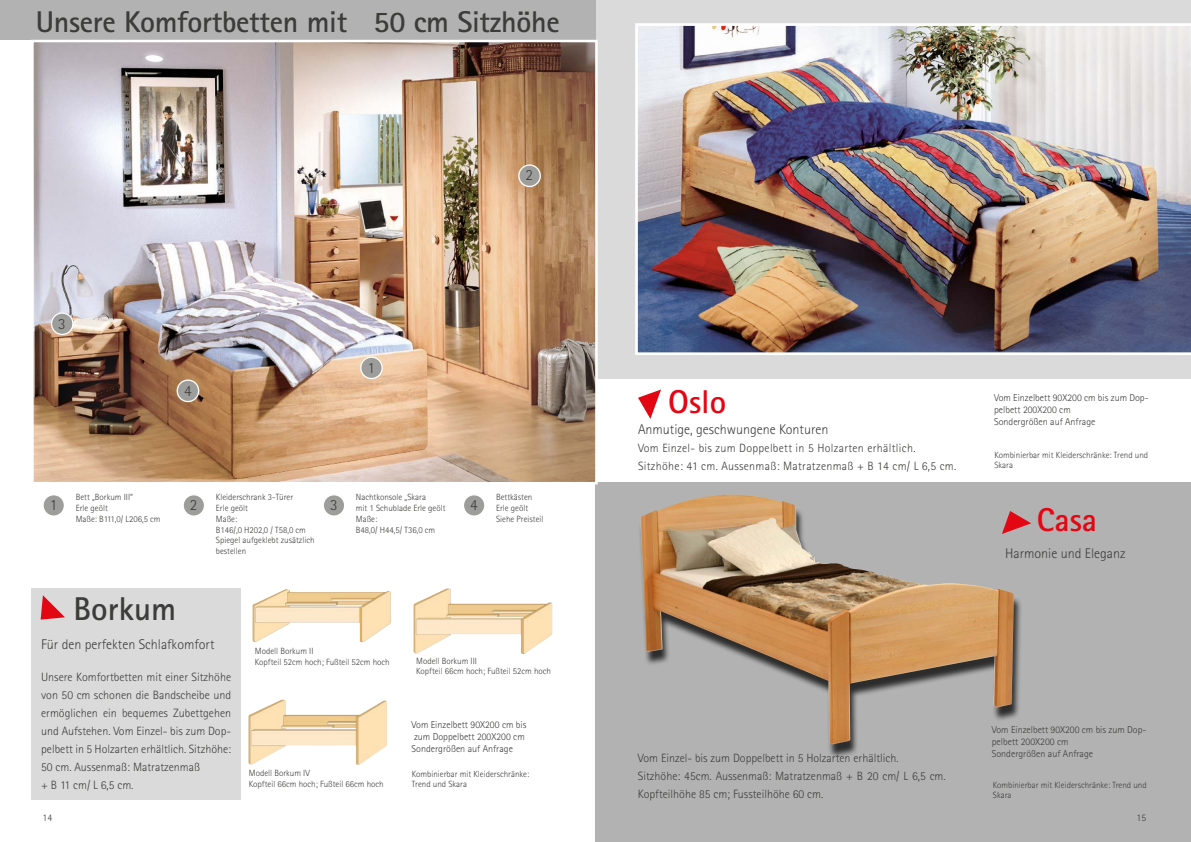
<style>
.page{position:relative;width:1191px;height:842px;background:#fff}
.page>*{position:absolute;margin:0;border:0;box-sizing:border-box;transform-origin:0 0}
.t1{font:700 33px "Rotis Sans Serif";color:#e30613}
.t2{font:700 33px "Rotis Sans Serif";color:#3c3c3b}
.t3{font:700 30px "Rotis Sans Serif";letter-spacing:-.01em;color:#3c3c3b}
.t4{font:300 15.6px "Rotis Sans Serif";color:#3c3c3b}
.t5{font:300 14px "Rotis Sans Serif";color:#3c3c3b}
.t6{font:300 12px/18px "Rotis Sans Serif";color:#3c3c3b}
.t7{font:300 12px/18px "Rotis Sans Serif";letter-spacing:.025em;color:#3c3c3b}
.t8{font:300 10px/12px "Rotis Sans Serif";color:#3c3c3b}
.t9{font:300 9px/10.8px "Rotis Sans Serif";color:#3c3c3b}
</style>
<div class="page">
<div style="left:595px;top:0;width:596px;height:379px;background:#dadada"></div>
<div style="left:595px;top:482px;width:596px;height:360px;background:#b3b2b2"></div>
<div style="left:639px;top:498px;width:384px;height:261px;background:#000;opacity:.75"></div>
<img style="left:640px;top:495px;width:373px;height:249px">
<svg style="left:1002px;top:511px;width:29px;height:23px"></svg>
<img style="left:635px;top:23px;width:556px;height:332px">
<div style="left:0;top:0;width:595px;height:39px;background:#b3b2b2"></div>
<img style="left:34px;top:43px;width:560px;height:438px">
<div style="left:31px;top:40px;width:566px;height:444px;border:2px solid #fff"></div>
<div style="left:31px;top:588px;width:210px;height:211px;background:#dadada"></div>
<div style="left:43px;top:495px;width:21px;height:21px;background:#9d9d9c;border-radius:50%"></div>
<div style="left:42px;top:494px;width:23px;height:23px;border:1px solid #fff;border-radius:50%"></div>
<div style="left:183px;top:495px;width:21px;height:21px;background:#9d9d9c;border-radius:50%"></div>
<div style="left:182px;top:494px;width:23px;height:23px;border:1px solid #fff;border-radius:50%"></div>
<div style="left:323px;top:495px;width:22px;height:21px;background:#9d9d9c;border-radius:50%"></div>
<div style="left:323px;top:494px;width:22px;height:23px;border:1px solid #fff;border-radius:50%"></div>
<div style="left:463px;top:495px;width:22px;height:21px;background:#9d9d9c;border-radius:50%"></div>
<div style="left:463px;top:494px;width:22px;height:23px;border:1px solid #fff;border-radius:50%"></div>
<div style="left:361px;top:357px;width:21px;height:21px;background:#9d9d9c;border-radius:50%"></div>
<div style="left:360px;top:356px;width:23px;height:23px;border:1px solid #fff;border-radius:50%"></div>
<div style="left:177px;top:380px;width:22px;height:21px;background:#9d9d9c;border-radius:50%"></div>
<div style="left:177px;top:379px;width:22px;height:23px;border:1px solid #fff;border-radius:50%"></div>
<div style="left:52px;top:313px;width:21px;height:21px;background:#9d9d9c;border-radius:50%"></div>
<div style="left:51px;top:312px;width:23px;height:23px;border:1px solid #fff;border-radius:50%"></div>
<img style="left:252px;top:589px;width:117px;height:53px">
<img style="left:413px;top:589px;width:120px;height:65px">
<img style="left:248px;top:700px;width:107px;height:65px">
<svg style="left:57px;top:44px;width:116px;height:90px;background:#bcb6b9"></svg>
<div style="left:519px;top:165px;width:21px;height:21px;background:#9d9d9c;border-radius:50%"></div>
<div style="left:518px;top:164px;width:23px;height:23px;border:1px solid #fff;border-radius:50%"></div>
<svg style="left:41px;top:595px;width:24px;height:25px"></svg>
<svg style="left:638px;top:389px;width:23px;height:30px"></svg>
<h2 class="t3" style="left:36px;top:3px;width:525px">Unsere Komfortbetten mit 50 cm Sitzhöhe</h2>
<h3 class="t4" style="left:58px;top:315px;width:9px">3</h3>
<h3 class="t4" style="left:184px;top:382px;width:9px">4</h3>
<h3 class="t4" style="left:367px;top:359px;width:9px">1</h3>
<h3 class="t4" style="left:525px;top:166px;width:9px">2</h3>
<h3 class="t4" style="left:190px;top:496px;width:9px">2</h3>
<p class="t9" style="left:356px;top:492px;width:91px">Nachtkonsole „Skara<br>mit 1 Schublade Erle geölt<br>Maße:<br>B48,0/ H44,5/ T36,0 cm</p>
<h3 class="t4" style="left:50px;top:496px;width:9px">1</h3>
<p class="t9" style="left:216px;top:492px;width:100px">Kleiderschrank 3-Türer<br>Erle geölt<br>Maße:<br>B146/,0 H202,0 / T58,0 cm<br>Spiegel aufgeklebt zusätzlich bestellen</p>
<p class="t9" style="left:76px;top:492px;width:86px">Bett „Borkum III“<br>Erle geölt<br>Maße: B111,0/ L206,5 cm</p>
<h3 class="t4" style="left:330px;top:496px;width:9px">3</h3>
<p class="t9" style="left:496px;top:492px;width:49px">Bettkästen<br>Erle geölt<br>Siehe Preisteil</p>
<h3 class="t4" style="left:470px;top:496px;width:9px">4</h3>
<h1 class="t2" style="left:73px;top:588px;width:104px">Borkum</h1>
<h3 class="t5" style="left:41px;top:636px;width:175px">Für den perfekten Schlafkomfort</h3>
<p class="t6" style="left:41px;top:668px;width:191px">Unsere Komfortbetten mit einer Sitzhöhe von 50 cm schonen die Bandscheibe und ermöglichen ein bequemes Zubettgehen und Aufstehen. Vom Einzel- bis zum Dop&shy;pelbett in 5 Holzarten erhältlich. Sitzhöhe:<br>50 cm. Aussenmaß: Matratzenmaß<br>+ B 11 cm/ L 6,5 cm.</p>
<p class="t8" style="left:43px;top:812px;width:11px">14</p>
<p class="t9" style="left:255px;top:646px;width:136px">Modell Borkum II<br>Kopfteil 52cm hoch; Fußteil 52cm hoch</p>
<p class="t9" style="left:249px;top:767px;width:136px">Modell Borkum IV<br>Kopfteil 66cm hoch; Fußteil 66cm hoch</p>
<p class="t9" style="left:416px;top:655px;width:136px">Modell Borkum III<br>Kopfteil 66cm hoch; Fußteil 52cm hoch</p>
<p class="t8" style="left:411px;top:719px;width:116px">Vom Einzelbett 90X200 cm bis zum Doppelbett 200X200 cm<br>Sondergrößen auf Anfrage</p>
<p class="t9" style="left:412px;top:768px;width:119px">Kombinierbar mit Kleiderschränke:<br>Trend und Skara</p>
<h1 class="t1" style="left:668px;top:381px;width:60px">Oslo</h1>
<h3 class="t5" style="left:638px;top:422px;width:192px">Anmutige, geschwungene Konturen</h3>
<h3 class="t7" style="left:638px;top:439px;width:320px">Vom Einzel- bis zum Doppelbett in 5 Holzarten erhältlich.<br>Sitzhöhe: 41 cm. Aussenmaß: Matratzenmaß + B 14 cm/ L 6,5 cm.</h3>
<p class="t8" style="left:994px;top:392px;width:156px">Vom Einzelbett 90X200 cm bis zum Dop&shy;pelbett 200X200 cm<br>Sondergrößen auf Anfrage</p>
<p class="t9" style="left:994px;top:449px;width:155px">Kombinierbar mit Kleiderschränke: Trend und<br>Skara</p>
<h1 class="t1" style="left:1036px;top:499px;width:62px">Casa</h1>
<h3 class="t5" style="left:1005px;top:545px;width:122px">Harmonie und Eleganz</h3>
<h3 class="t6" style="left:638px;top:749px;width:309px">Vom Einzel- bis zum Doppelbett in 5 Holzarten erhältlich.<br>Sitzhöhe: 45cm. Aussenmaß: Matratzenmaß + B 20 cm/ L 6,5 cm.<br>Kopfteilhöhe 85 cm; Fussteilhöhe 60 cm.</h3>
<p class="t8" style="left:991px;top:723px;width:156px">Vom Einzelbett 90X200 cm bis zum Dop&shy;pelbett 200X200 cm<br>Sondergrößen auf Anfrage</p>
<p class="t9" style="left:993px;top:779px;width:155px">Kombinierbar mit Kleiderschränke: Trend und<br>Skara</p>
<p class="t8" style="left:1136px;top:812px;width:11px">15</p>
</div>
